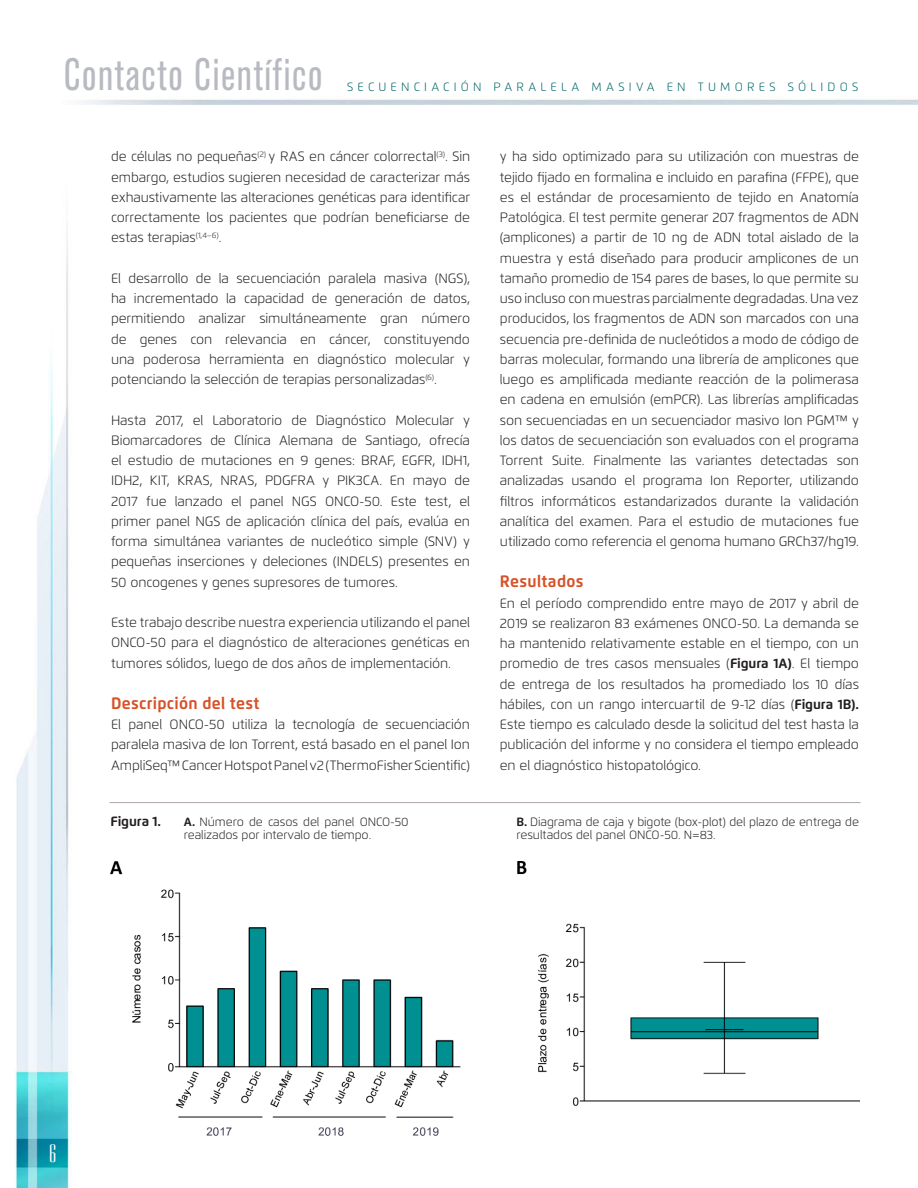
<style>
.page{position:relative;width:918px;height:1188px;background:#fff}
.page>*{position:absolute;margin:0;border:0;box-sizing:border-box;transform-origin:0 0}
.t1{font:condensed 45px "Akzidenz Grotesk BQ";letter-spacing:.04em;color:#b7bac0;scale:.9 1}
.t2{font:21px "Ultra Condensed Sans Serif";color:#fff}
.SUBTITULO_FLEXO{font:700 16.5px "Flexo";letter-spacing:.02em;color:#d75127;scale:.95 1}
.TEXTO_GENERAL_FLEXO{font:300 13.5px/20.2px "Flexo";letter-spacing:-.01em;color:#231f20;text-align:justify}
.pie_fotos{font:700 13.5px "Flexo";letter-spacing:-.01em;color:#231f20}
.pie_fotos-2{font:300 12px/13.5px "Flexo";letter-spacing:-.01em;color:#231f20}
.t3{font:300 12px "Flexo";letter-spacing:.35em;color:#006669}
.s1{font-weight:700}
</style>
<div class="page">
<img style="left:15px;top:99px;width:903px;height:1089px">
<img style="left:110px;top:861px;width:749px;height:275px">
<hr style="left:109px;top:802px;width:752px;height:1px;background:#b5b0ad">
<h1 class="t1" style="left:64px;top:49px;width:289px">Contacto Científico</h1>
<p class="t3" style="left:347px;top:80px;width:513px">SECUENCIACIÓN PARALELA MASIVA EN TUMORES SÓLIDOS</p>
<p class="TEXTO_GENERAL_FLEXO" style="left:111px;top:147px;width:361px">de células no pequeñas<sup>(2)</sup> y RAS en cáncer colorrectal<sup>(3)</sup>. Sin embargo, estudios sugieren necesidad de caracterizar más exhaustivamente las alteraciones genéticas para identificar correctamente los pacientes que podrían beneficiarse de estas terapias<sup>(1,4–6)</sup>.</p>
<p class="TEXTO_GENERAL_FLEXO" style="left:111px;top:268px;width:361px">El desarrollo de la secuenciación paralela masiva (NGS), ha incrementado la capacidad de generación de datos, permitiendo analizar simultáneamente gran número de genes con relevancia en cáncer, constituyendo una poderosa herramienta en diagnóstico molecular y potenciando la selección de terapias personalizadas<sup>(6)</sup>.</p>
<p class="TEXTO_GENERAL_FLEXO" style="left:111px;top:410px;width:361px">Hasta 2017, el Laboratorio de Diagnóstico Molecular y Biomarcadores de Clínica Alemana de Santiago, ofrecía el estudio de mutaciones en 9 genes: BRAF, EGFR, IDH1, IDH2, KIT, KRAS, NRAS, PDGFRA y PIK3CA. En mayo de 2017 fue lanzado el panel NGS ONCO-50. Este test, el primer panel NGS de aplicación clínica del país, evalúa en forma simultánea variantes de nucleótico simple (SNV) y pequeñas inserciones y deleciones (INDELS) presentes en 50 oncogenes y genes supresores de tumores.</p>
<p class="TEXTO_GENERAL_FLEXO" style="left:111px;top:612px;width:361px">Este trabajo describe nuestra experiencia utilizando el panel ONCO-50 para el diagnóstico de alteraciones genéticas en tumores sólidos, luego de dos años de implementación.</p>
<p class="SUBTITULO_FLEXO" style="left:111px;top:693px;width:158px">Descripción del test</p>
<p class="TEXTO_GENERAL_FLEXO" style="left:111px;top:714px;width:361px">El panel ONCO-50 utiliza la tecnología de secuenciación paralela masiva de Ion Torrent, está basado en el panel Ion AmpliSeq™ Cancer Hotspot Panel v2 (ThermoFisher Scientific)</p>
<p class="TEXTO_GENERAL_FLEXO" style="left:500px;top:147px;width:361px">y ha sido optimizado para su utilización con muestras de tejido fijado en formalina e incluido en parafina (FFPE), que es el estándar de procesamiento de tejido en Anatomía Patológica. El test permite generar 207 fragmentos de ADN (amplicones) a partir de 10 ng de ADN total aislado de la muestra y está diseñado para producir amplicones de un tamaño promedio de 154 pares de bases, lo que permite su uso incluso con muestras parcialmente degradadas. Una vez producidos, los fragmentos de ADN son marcados con una secuencia pre-definida de nucleótidos a modo de código de barras molecular, formando una librería de amplicones que luego es amplificada mediante reacción de la polimerasa en cadena en emulsión (emPCR). Las librerías amplificadas son secuenciadas en un secuenciador masivo Ion PGM™ y los datos de secuenciación son evaluados con el programa Torrent Suite. Finalmente las variantes detectadas son analizadas usando el programa Ion Reporter, utilizando filtros informáticos estandarizados durante la validación analítica del examen. Para el estudio de mutaciones fue utilizado como referencia el genoma humano GRCh37/hg19.</p>
<p class="SUBTITULO_FLEXO" style="left:500px;top:572px;width:89px">Resultados</p>
<p class="TEXTO_GENERAL_FLEXO" style="left:500px;top:593px;width:361px">En el período comprendido entre mayo de 2017 y abril de 2019 se realizaron 83 exámenes ONCO-50. La demanda se ha mantenido relativamente estable en el tiempo, con un promedio de tres casos mensuales (<span class="s1">Figura 1A)</span>. El tiempo de entrega de los resultados ha promediado los 10 días hábiles, con un rango intercuartil de 9-12 días (<span class="s1">Figura 1B).<br></span>Este tiempo es calculado desde la solicitud del test hasta la publicación del informe y no considera el tiempo empleado en el diagnóstico histopatológico.</p>
<p class="pie_fotos" style="left:111px;top:813px;width:52px">Figura 1.</p>
<p class="pie_fotos-2" style="left:184px;top:815px;width:226px"><span class="s1">A.</span> Número de casos del panel ONCO-50 realizados por intervalo de tiempo.</p>
<p class="pie_fotos-2" style="left:516px;top:815px;width:344px"><span class="s1">B.</span> Diagrama de caja y bigote (box-plot) del plazo de entrega de resultados del panel ONCO-50. N=83.</p>
<h2 class="t2" style="left:49px;top:1140px;width:9px">6</h2>
</div>
